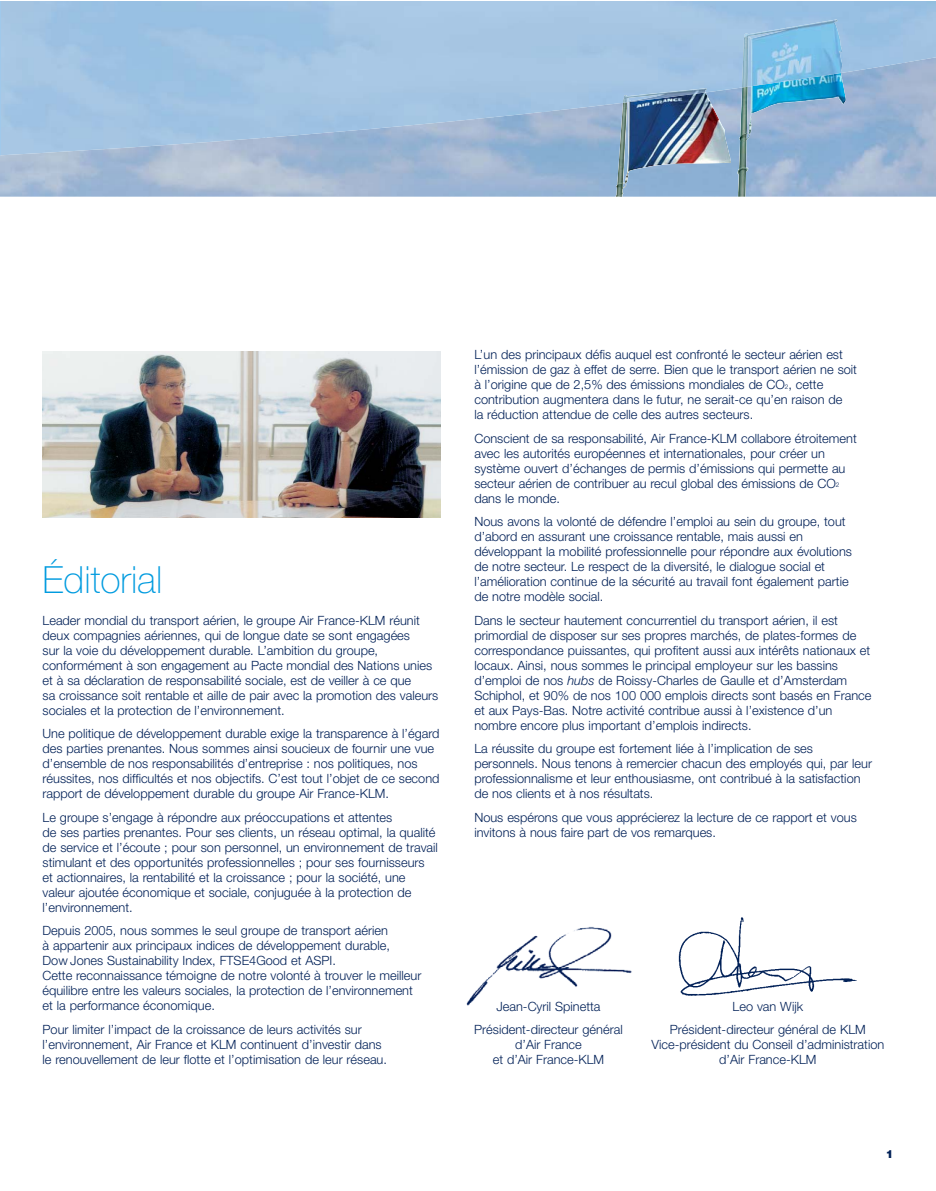
<style>
.page{position:relative;width:936px;height:1191px;background:#fff}
.page>*{position:absolute;margin:0;border:0;box-sizing:border-box;transform-origin:0 0}
.t1{font:100 37.5px "Helvetica Neue";color:#009bdf}
.t2{font:300 12.75px/15px "Helvetica Neue";color:#002057}
.t3{font:900 11.25px "Helvetica Neue";color:#002057}
.s1{font-size:6.3px}
.s2{font-style:italic}
</style>
<div class="page">
<img style="left:615px;top:112px;width:231px;height:85px">
<img style="left:531px;top:1px;width:373px;height:111px">
<img style="left:903px;top:1px;width:32px;height:63px">
<img style="left:531px;top:111px;width:19px;height:3px">
<img style="left:741px;top:25px;width:57px;height:63px">
<img style="left:798px;top:19px;width:44px;height:61px">
<img style="left:623px;top:88px;width:84px;height:15px">
<svg style="left:0;top:1px;width:1px;height:179px"></svg>
<img style="left:43px;top:351px;width:397px;height:167px">
<img style="left:466px;top:927px;width:166px;height:79px">
<img style="left:678px;top:917px;width:179px;height:79px">
<h1 class="t1" style="left:43px;top:566px;width:121px">Éditorial</h1>
<p class="t2" style="left:43px;top:614px;width:397px">Leader mondial du transport aérien, le groupe Air France-KLM réunit deux compagnies aériennes, qui de longue date se sont engagées<br>sur la voie du développement durable. L’ambition du groupe, conformément à son engagement au Pacte mondial des Nations unies et à sa déclaration de responsabilité sociale, est de veiller à ce que<br>sa croissance soit rentable et aille de pair avec la promotion des valeurs sociales et la protection de l’environnement.</p>
<p class="t2" style="left:43px;top:727px;width:398px">Une politique de développement durable exige la transparence à l’égard des parties prenantes. Nous sommes ainsi soucieux de fournir une vue d’ensemble de nos responsabilités d’entreprise : nos politiques, nos réussites, nos difficultés et nos objectifs. C’est tout l’objet de ce second rapport de développement durable du groupe Air France-KLM.</p>
<p class="t2" style="left:43px;top:811px;width:397px">Le groupe s’engage à répondre aux préoccupations et attentes<br>de ses parties prenantes. Pour ses clients, un réseau optimal, la qualité de service et l’écoute ; pour son personnel, un environnement de travail stimulant et des opportunités professionnelles ; pour ses fournisseurs et actionnaires, la rentabilité et la croissance ; pour la société, une valeur ajoutée économique et sociale, conjuguée à la protection de l’environnement.</p>
<p class="t2" style="left:43px;top:924px;width:380px">Depuis 2005, nous sommes le seul groupe de transport aérien<br>à appartenir aux principaux indices de développement durable,<br>Dow Jones Sustainability Index, FTSE4Good et ASPI.<br>Cette reconnaissance témoigne de notre volonté à trouver le meilleur équilibre entre les valeurs sociales, la protection de l’environnement et la performance économique.</p>
<p class="t2" style="left:43px;top:1023px;width:346px">Pour limiter l’impact de la croissance de leurs activités sur l’environnement, Air France et KLM continuent d’investir dans le renouvellement de leur flotte et l’optimisation de leur réseau.</p>
<p class="t2" style="left:474px;top:348px;width:384px">L’un des principaux défis auquel est confronté le secteur aérien est l’émission de gaz à effet de serre. Bien que le transport aérien ne soit à l’origine que de 2,5% des émissions mondiales de CO<span class="s1">2</span>, cette contribution augmentera dans le futur, ne serait-ce qu’en raison de<br>la réduction attendue de celle des autres secteurs.</p>
<p class="t2" style="left:474px;top:432px;width:384px">Conscient de sa responsabilité, Air France-KLM collabore étroitement avec les autorités européennes et internationales, pour créer un système ouvert d’échanges de permis d’émissions qui permette au secteur aérien de contribuer au recul global des émissions de CO<span class="s1">2 </span>dans le monde.</p>
<p class="t2" style="left:474px;top:515px;width:379px">Nous avons la volonté de défendre l’emploi au sein du groupe, tout d’abord en assurant une croissance rentable, mais aussi en développant la mobilité professionnelle pour répondre aux évolutions de notre secteur. Le respect de la diversité, le dialogue social et l’amélioration continue de la sécurité au travail font également partie de notre modèle social.</p>
<p class="t2" style="left:474px;top:614px;width:398px">Dans le secteur hautement concurrentiel du transport aérien, il est primordial de disposer sur ses propres marchés, de plates-formes de correspondance puissantes, qui profitent aussi aux intérêts nationaux et locaux. Ainsi, nous sommes le principal employeur sur les bassins d’emploi de nos <span class="s2">hubs</span> de Roissy-Charles de Gaulle et d’Amsterdam Schiphol, et 90% de nos 100 000 emplois directs sont basés en France et aux Pays-Bas. Notre activité contribue aussi à l’existence d’un nombre encore plus important d’emplois indirects.</p>
<p class="t2" style="left:474px;top:742px;width:399px">La réussite du groupe est fortement liée à l’implication de ses personnels. Nous tenons à remercier chacun des employés qui, par leur professionnalisme et leur enthousiasme, ont contribué à la satisfaction de nos clients et à nos résultats.</p>
<p class="t2" style="left:474px;top:811px;width:384px">Nous espérons que vous apprécierez la lecture de ce rapport et vous invitons à nous faire part de vos remarques.</p>
<p class="t2" style="left:474px;top:995px;width:150px;line-height:23.5px;text-align:center">Jean-Cyril Spinetta<br>Président-directeur général</p>
<p class="t2" style="left:492px;top:1038px;width:113px;text-align:center">d’Air France<br>et d’Air France-KLM</p>
<p class="t2" style="left:670px;top:995px;width:197px;line-height:23.5px;text-align:center">Leo van Wijk<br>Président-directeur général de KLM</p>
<p class="t2" style="left:651px;top:1038px;width:234px;text-align:center">Vice-président du Conseil d’administration d’Air France-KLM</p>
<p class="t3" style="left:885px;top:1149px;width:9px">1</p>
</div>
